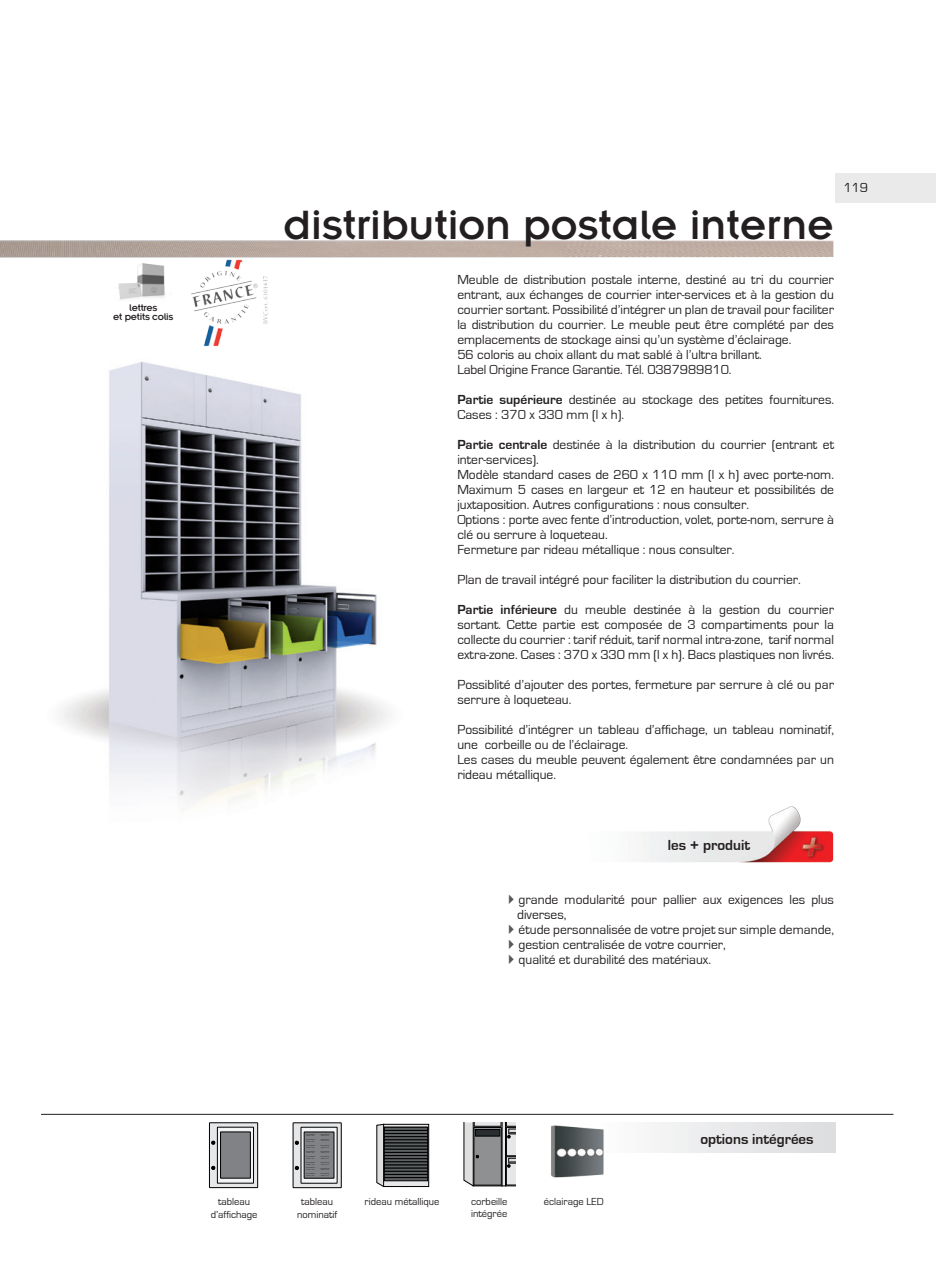
<style>
.page{position:relative;width:936px;height:1263px;background:#fff}
.page>*{position:absolute;margin:0;border:0;box-sizing:border-box;transform-origin:0 0}
.t1{font:45px "Insignia";color:#231f20}
.t2{font:700 15px "Eurostile";color:#231f20}
.Description{font:13.5px/15px "Eurostile";color:#231f20}
.Plus_texte{font:13.5px/15px "Eurostile";color:#231f20}
.t3{font:10.5px/12.6px "Eurostile";color:#231f20}
.t4{font:10.5px "Insignia";letter-spacing:-.02em;color:#231f20}
.s1{font-weight:700}
.s2{color:#57585a}
</style>
<div class="page">
<div style="left:596px;top:1123px;width:239px;height:29px;background:linear-gradient(to right,#fcfdfd,#dbdcdd)"></div>
<svg style="left:0;top:240px;width:834px;height:18px;background:#beafa6"></svg>
<hr style="left:41px;top:1114px;width:852px;height:1px;background:#231f20">
<img style="left:635px;top:806px;width:199px;height:57px">
<svg style="left:209px;top:1123px;width:49px;height:64px"></svg>
<div style="left:209px;top:1122px;width:49px;height:66px;border:1px solid #000"></div>
<svg style="left:217px;top:1127px;width:36px;height:56px"></svg>
<div style="left:217px;top:1127px;width:37px;height:56px;border:1px solid #000"></div>
<svg style="left:211px;top:1166px;width:4px;height:4px"></svg>
<svg style="left:211px;top:1141px;width:4px;height:3px"></svg>
<div style="left:220px;top:1132px;width:30px;height:46px;background:#808285"></div>
<div style="left:220px;top:1132px;width:30px;height:46px;border:1px solid #000"></div>
<svg style="left:293px;top:1123px;width:48px;height:65px"></svg>
<div style="left:293px;top:1122px;width:48px;height:66px;border:1px solid #000"></div>
<svg style="left:301px;top:1127px;width:36px;height:56px"></svg>
<div style="left:301px;top:1127px;width:36px;height:56px;border:1px solid #000"></div>
<svg style="left:295px;top:1166px;width:4px;height:4px"></svg>
<svg style="left:295px;top:1141px;width:4px;height:4px"></svg>
<div style="left:304px;top:1132px;width:30px;height:46px;background:#808285"></div>
<div style="left:304px;top:1132px;width:30px;height:46px;border:1px solid #000"></div>
<div style="left:383px;top:1124px;width:46px;height:63px;border:1px solid #000"></div>
<svg style="left:376px;top:1124px;width:52px;height:63px;background:#565859"></svg>
<img style="left:118px;top:263px;width:47px;height:37px">
<svg style="left:463px;top:1122px;width:52px;height:64px;background:#8d8f8f"></svg>
<img style="left:551px;top:1123px;width:58px;height:55px">
<img style="left:62px;top:361px;width:325px;height:442px">
<img style="left:169px;top:257px;width:109px;height:90px">
<div style="left:835px;top:173px;width:100px;height:30px;background:#eaeaeb"></div>
<p class="t4" style="left:129px;top:303px;width:30px">lettres</p>
<p class="t4" style="left:113px;top:312px;width:62px">et petits colis</p>
<p class="t1" style="left:283px;top:202px;width:552px">distribution postale interne</p>
<p class="Description" style="left:843px;top:181px;width:26px">119</p>
<p class="Description" style="left:457px;top:272px;width:378px;text-align:justify">Meuble de distribution postale interne, destiné au tri du courrier entrant, aux échanges de courrier inter-services et à la gestion du courrier sortant. Possibilité d’intégrer un plan de travail pour faciliter la distribution du courrier. Le meuble peut être complété par des emplacements de stockage ainsi qu’un système d’éclairage.</p>
<p class="Description" style="left:457px;top:347px;width:306px">56 coloris au choix allant du mat sablé à l’ultra brillant.</p>
<p class="Description" style="left:457px;top:362px;width:275px">Label Origine France Garantie. Tél. 0387989810.</p>
<p class="Description" style="left:457px;top:392px;width:378px"><span class="s1">Partie supérieure</span> destinée au stockage des petites fournitures.<br>Cases : 370 x 330 mm (l x h).</p>
<p class="Description" style="left:457px;top:437px;width:378px"><span class="s1">Partie centrale</span> destinée à la distribution du courrier (entrant et inter-services).</p>
<p class="Description" style="left:457px;top:467px;width:378px;text-align:justify">Modèle standard cases de 260 x 110 mm (l x h) avec porte-nom.<br>Maximum 5 cases en largeur et 12 en hauteur et possibilités de juxtaposition. Autres configurations : nous consulter.</p>
<p class="Description" style="left:457px;top:512px;width:378px">Options : porte avec fente d’introduction, volet, porte-nom, serrure à clé ou serrure à loqueteau.</p>
<p class="Description" style="left:457px;top:542px;width:279px">Fermeture par rideau métallique : nous consulter.</p>
<p class="Description" style="left:457px;top:572px;width:345px">Plan de travail intégré pour faciliter la distribution du courrier.</p>
<p class="Description" style="left:457px;top:602px;width:378px;text-align:justify"><span class="s1">Partie inférieure</span> du meuble destinée à la gestion du courrier sortant. Cette partie est composée de 3 compartiments pour la collecte du courrier : tarif réduit, tarif normal intra-zone, tarif normal extra-zone. Cases : 370 x 330 mm (l x h). Bacs plastiques non livrés.</p>
<p class="Description" style="left:457px;top:677px;width:378px">Possiblité d’ajouter des portes, fermeture par serrure à clé ou par serrure à loqueteau.</p>
<p class="Description" style="left:457px;top:722px;width:378px">Possibilité d’intégrer un tableau d’affichage, un tableau nominatif, une corbeille ou de l’éclairage.</p>
<p class="Description" style="left:457px;top:752px;width:378px">Les cases du meuble peuvent également être condamnées par un rideau métallique.</p>
<p class="t2" style="left:667px;top:837px;width:84px">les + produit</p>
<p class="Plus_texte" style="left:517px;top:892px;width:318px;text-indent:-14px"><span class="s2">✔</span>grande modularité pour pallier aux exigences les plus diverses,</p>
<p class="Plus_texte" style="left:503px;top:922px;width:332px"><span class="s2">✔</span>étude personnalisée de votre projet sur simple demande,</p>
<p class="Plus_texte" style="left:503px;top:937px;width:224px"><span class="s2">✔</span>gestion centralisée de votre courrier,</p>
<p class="Plus_texte" style="left:503px;top:952px;width:209px"><span class="s2">✔</span>qualité et durabilité des matériaux.</p>
<p class="t3" style="left:218px;top:1195px;width:34px">tableau</p>
<p class="t3" style="left:364px;top:1196px;width:76px">rideau métallique</p>
<p class="t3" style="left:211px;top:1208px;width:48px">d’affichage</p>
<p class="t3" style="left:301px;top:1195px;width:34px">tableau</p>
<p class="t3" style="left:297px;top:1208px;width:42px">nominatif</p>
<p class="t3" style="left:471px;top:1195px;width:38px">corbeille intégrée</p>
<p class="t3" style="left:544px;top:1195px;width:61px">éclairage LED</p>
<p class="t2" style="left:700px;top:1131px;width:115px">options intégrées</p>
</div>
